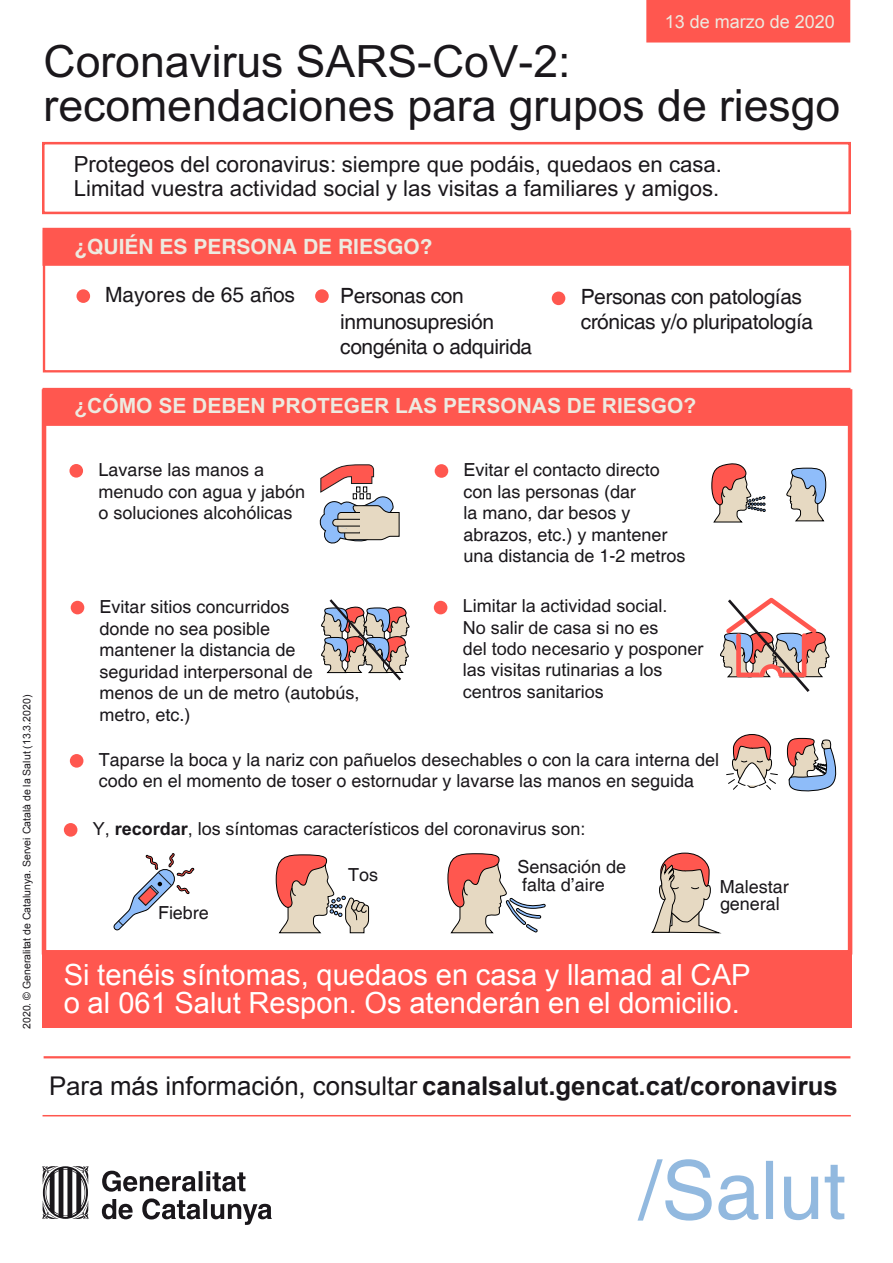
<style>
.page{position:relative;width:893px;height:1263px;background:#fff}
.page>*{position:absolute;margin:0;border:0;box-sizing:border-box;transform-origin:0 0}
.t1{font:81px "Helvetica";color:#92b9df}
.t2{font:44.55px/43.2px "Arial";color:#1a171b}
.t3{font:29.1px/27.8px "Arial";color:#fff}
.t4{font:700 25.8px "Arial";color:#1a171b}
.t5{font:22.05px/24.8px "Arial";color:#1a171b}
.t6{font:21px/25.2px "Helvetica";letter-spacing:-.02em;color:#1a171b}
.t7{font:700 21px "Arial";color:#edeae0}
.t8{font:700 21px "Helvetica";color:#edeae0}
.t9{font:21px "Helvetica";color:#1a171b}
.t10{font:18px/21.5px "Helvetica";color:#1a171b}
.t11{font:18px/21.3px "Arial";color:#1a171b}
.t12{font:18px "Arial";color:#edeae0}
.t13{font:10.5px "Arial";color:#1a171b}
.s1{font-family:"Arial"}
.s2{font-weight:700}
.s3{font-weight:400}
</style>
<div class="page">
<div style="left:647px;top:1px;width:202px;height:41px;background:#ff574f"></div>
<div style="left:646px;top:0;width:204px;height:43px;border:2px solid #ff574f"></div>
<hr style="left:43px;top:1115px;width:808px;height:1px;background:#ff574f">
<hr style="left:44px;top:1056px;width:806px;height:2px;background:#ff574f">
<div style="left:43px;top:230px;width:808px;height:142px;border:2px solid #ff574f"></div>
<div style="left:42px;top:389px;width:810px;height:565px;border:5px solid #ff574f"></div>
<div style="left:43px;top:228px;width:807px;height:38px;background:#ff574f;border:2px solid #ff574f"></div>
<div style="left:43px;top:388px;width:807px;height:38px;background:#ff574f;border:2px solid #ff574f"></div>
<div style="left:42px;top:142px;width:809px;height:72px;border:3px solid #ff574f"></div>
<svg style="left:102px;top:1170px;width:170px;height:55px"></svg>
<svg style="left:42px;top:1166px;width:46px;height:53px"></svg>
<svg style="left:720px;top:597px;width:109px;height:95px"></svg>
<div style="left:77px;top:289px;width:13px;height:14px;background:#ff574f;border-radius:50%"></div>
<div style="left:315px;top:289px;width:14px;height:14px;background:#ff574f;border-radius:50%"></div>
<div style="left:552px;top:291px;width:13px;height:14px;background:#ff574f;border-radius:50%"></div>
<div style="left:69px;top:464px;width:14px;height:14px;background:#ff574f;border-radius:50%"></div>
<svg style="left:319px;top:465px;width:80px;height:79px"></svg>
<div style="left:360px;top:511px;width:20px;height:23px;background:#e6d9c2"></div>
<div style="left:435px;top:464px;width:13px;height:14px;background:#ff574f;border-radius:50%"></div>
<svg style="left:712px;top:463px;width:53px;height:59px"></svg>
<svg style="left:787px;top:468px;width:39px;height:53px"></svg>
<div style="left:71px;top:601px;width:13px;height:13px;background:#ff574f;border-radius:50%"></div>
<svg style="left:321px;top:599px;width:88px;height:82px"></svg>
<div style="left:434px;top:601px;width:13px;height:13px;background:#ff574f;border-radius:50%"></div>
<svg style="left:726px;top:734px;width:51px;height:55px"></svg>
<svg style="left:787px;top:738px;width:50px;height:54px"></svg>
<div style="left:70px;top:754px;width:13px;height:14px;background:#ff574f;border-radius:50%"></div>
<div style="left:64px;top:823px;width:13px;height:14px;background:#ff574f;border-radius:50%"></div>
<svg style="left:114px;top:853px;width:80px;height:77px"></svg>
<svg style="left:276px;top:855px;width:93px;height:78px"></svg>
<svg style="left:448px;top:853px;width:97px;height:80px"></svg>
<svg style="left:652px;top:853px;width:67px;height:80px"></svg>
<div style="left:42px;top:952px;width:810px;height:75px;background:#ff574f"></div>
<p class="t12" style="left:665px;top:9px;width:172px">13 de marzo de 2020</p>
<p class="t2" style="left:44px;top:41px;width:798px">Coronavirus SARS-CoV-2: recomendaciones para grupos de riesgo</p>
<p class="t5" style="left:74px;top:152px;width:650px">Protegeos del coronavirus: siempre que podáis, quedaos en casa.<br>Limitad vuestra actividad social y las visitas a familiares y amigos.</p>
<p class="t8" style="left:74px;top:234px;width:360px">¿QUIÉN ES PERSONA DE RIESGO?</p>
<p class="t9" style="left:105px;top:282px;width:191px">Mayores de 65 años</p>
<p class="t6" style="left:340px;top:284px;width:193px">Personas con inmunosupresión congénita o adquirida</p>
<p class="t6" style="left:581px;top:284px;width:234px">Personas con patologías crónicas y/o pluripatología</p>
<p class="t7" style="left:74px;top:393px;width:623px">¿CÓMO SE DEBEN PROTEGER LAS PERSONAS DE RIESGO?</p>
<p class="t13" style="left:20px;top:1029px;width:335px;rotate:-90deg">2020. © Generalitat de Catalunya. Servei Català de la Salut (13.3.2020)</p>
<p class="t10" style="left:98px;top:460px;width:208px">Lavar<span class="s1">s</span>e las manos <span class="s1">a menudo</span> con agua y jabón o soluciones alcohólicas</p>
<p class="t10" style="left:464px;top:460px;width:223px">Evitar el contacto directo con las personas (dar<br>la mano, dar besos y abrazos, etc.) <span class="s1">y</span> mantener una distancia de 1-2 metros</p>
<p class="t10" style="left:100px;top:596px;width:215px">Evitar <span class="s1">sitios</span> concurridos donde no sea posible mantener la distancia de seguridad interpersonal <span class="s1">de</span></p>
<p class="t10" style="left:100px;top:683px;width:261px">menos <span class="s1">de</span> un de metro (autobús, <span class="s1">metro,</span> etc.)</p>
<p class="t11" style="left:463px;top:595px;width:242px">Limitar la actividad social.<br>No salir de casa si no es<br>del todo necesario y posponer las visitas rutinarias a los centros sanitarios</p>
<p class="t10" style="left:99px;top:750px;width:622px;line-height:20.9px">Tapar<span class="s1">se</span> la boca y la nariz con pañuelo<span class="s1">s desechables</span> o con la cara interna del codo en el momento de toser o estornudar y lavar<span class="s1">s</span>e las manos en seguida</p>
<p class="t11" style="left:93px;top:818px;width:494px">Y, <span class="s2">recordar</span>, los síntomas característicos del coronavirus son:</p>
<p class="t10" style="left:158px;top:902px;width:52px">Fiebre</p>
<p class="t10" style="left:348px;top:864px;width:31px">Tos</p>
<p class="t10" style="left:517px;top:858px;width:110px;line-height:18.5px">Sensación de falta d’aire</p>
<p class="t10" style="left:720px;top:879px;width:70px;line-height:17.1px">Malestar general</p>
<p class="t3" style="left:64px;top:961px;width:688px">Si tenéis síntomas, quedaos en casa y llamad al CAP o al 061 Salut Respon. Os atenderán en el domicilio.</p>
<p class="t4" style="left:49px;top:1068px;width:790px"><span class="s3">Para más información , consultar</span> canalsalut.gencat.cat/coronavirus</p>
<p class="t1" style="left:639px;top:1144px;width:209px">/Salut</p>
</div>
